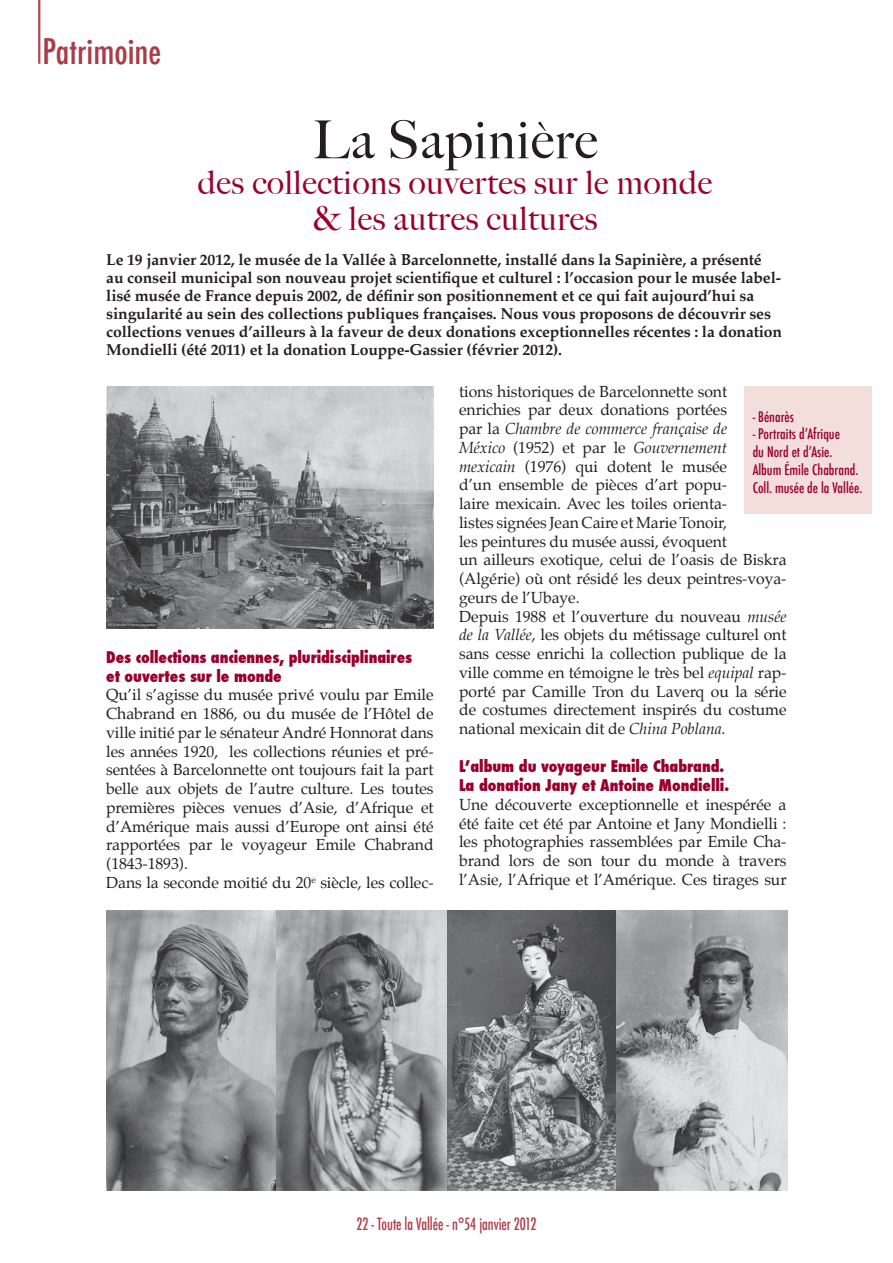
<style>
.page{position:relative;width:893px;height:1263px;background:#fff}
.page>*{position:absolute;margin:0;border:0;box-sizing:border-box;transform-origin:0 0}
.t1{font:500 52.5px "Big Caslon";letter-spacing:.02em;color:#231f20}
.t2{font:500 condensed 34.5px "Futura";color:#aa3c48}
.t3{font:500 33px "Big Caslon";letter-spacing:.02em;color:#98012d}
.t4{font:500 condensed 16.5px "Futura";color:#aa3c48;scale:.88 1}
.t5{font:15.75px/18.8px "Palatino";letter-spacing:-.005em;color:#231f20;text-align:justify}
.t6{font:700 15.75px/18px "Palatino";letter-spacing:-.01em;color:#231f20}
.t7{font:800 condensed 15.75px "Futura";letter-spacing:-.005em;color:#98012d}
.t8{font:500 condensed 14.25px "Futura";color:#98012d}
.s1{font-style:italic}
</style>
<div class="page">
<svg style="left:38px;top:0;width:2px;height:64px"></svg>
<div style="left:744px;top:387px;width:128px;height:127px;background:#f2dfdc"></div>
<img style="left:106px;top:387px;width:328px;height:241px">
<img style="left:106px;top:910px;width:510px;height:281px">
<img style="left:616px;top:910px;width:171px;height:281px">
<p class="t2" style="left:43px;top:29px;width:120px">Patrimoine</p>
<p class="t1" style="left:312px;top:109px;width:287px">La Sapinière</p>
<p class="t3" style="left:198px;top:163px;width:516px">des collections ouvertes sur le monde</p>
<p class="t3" style="left:312px;top:199px;width:287px">&amp; les autres cultures</p>
<p class="t6" style="left:106px;top:250px;width:657px">Le 19 janvier 2012, le musée de la Vallée à Barcelonnette, installé dans la Sapinière, a présenté</p>
<p class="t6" style="left:106px;top:268px;width:677px">au conseil municipal son nouveau projet scientifique et culturel : l’occasion pour le musée label&shy;lisé musée de France depuis 2002, de définir son positionnement et ce qui fait aujourd’hui sa singularité au sein des collections publiques françaises. Nous vous proposons de découvrir ses collections venues d’ailleurs à la faveur de deux donations exceptionnelles récentes : la donation Mondielli (été 2011) et la donation Louppe-Gassier (février 2012).</p>
<p class="t7" style="left:106px;top:646px;width:308px">Des collections anciennes, pluridisciplinaires</p>
<p class="t7" style="left:106px;top:665px;width:177px">et ouvertes sur le monde</p>
<p class="t5" style="left:106px;top:685px;width:329px">Qu’il s’agisse du musée privé voulu par Emile Chabrand en 1886, ou du musée de l’Hôtel de ville initié par le sénateur André Honnorat dans les années 1920, les collections réunies et pré&shy;sentées à Barcelonnette ont toujours fait la part belle aux objets de l’autre culture. Les toutes premières pièces venues d’Asie, d’Afrique et d’Amérique mais aussi d’Europe ont ainsi été rapportées par le voyageur Emile Chabrand (1843-1893).</p>
<p class="t5" style="left:106px;top:873px;width:329px">Dans la seconde moitié du 20<sup>e</sup> siècle, les collec-</p>
<p class="t5" style="left:459px;top:382px;width:329px;text-align:left">tions historiques de Barcelonnette sont enrichies par deux donations portées<br>par la <span class="s1">Chambre de commerce française de<br>México</span> (1952) et par le <span class="s1">Gouvernement mexicain</span> (1976) qui dotent le musée<br>d’un ensemble de pièces d’art popu-<br>laire mexicain. Avec les toiles orienta-<br>listes signées Jean Caire et Marie Tonoir,<br>les peintures du musée aussi, évoquent<br>un ailleurs exotique, celui de l’oasis de Biskra (Algérie) où ont résidé les deux peintres-voya&shy;geurs de l’Ubaye.</p>
<p class="t5" style="left:459px;top:607px;width:329px">Depuis 1988 et l’ouverture du nouveau <span class="s1">musée de la Vallée</span>, les objets du métissage culturel ont sans cesse enrichi la collection publique de la ville comme en témoigne le très bel <span class="s1">equipal</span> rap&shy;porté par Camille Tron du Laverq ou la série de costumes directement inspirés du costume national mexicain dit de <span class="s1">China Poblana</span>.</p>
<p class="t7" style="left:459px;top:755px;width:267px">L’album du voyageur Emile Chabrand.</p>
<p class="t7" style="left:459px;top:774px;width:272px">La donation Jany et Antoine Mondielli.</p>
<p class="t5" style="left:459px;top:795px;width:329px">Une découverte exceptionnelle et inespérée a été faite cet été par Antoine et Jany Mondielli : les photographies rassemblées par Emile Cha&shy;brand lors de son tour du monde à travers l’Asie, l’Afrique et l’Amérique. Ces tirages sur</p>
<p class="t8" style="left:753px;top:407px;width:43px">- Bénarès</p>
<p class="t8" style="left:753px;top:425px;width:89px">- Portraits d’Afrique</p>
<p class="t8" style="left:753px;top:443px;width:81px">du Nord et d’Asie.</p>
<p class="t8" style="left:753px;top:461px;width:107px">Album Émile Chabrand.</p>
<p class="t8" style="left:753px;top:479px;width:111px">Coll. musée de la Vallée.</p>
<p class="t4" style="left:357px;top:1214px;width:206px">22 - Toute la Vallée - n°54 janvier 2012</p>
</div>
